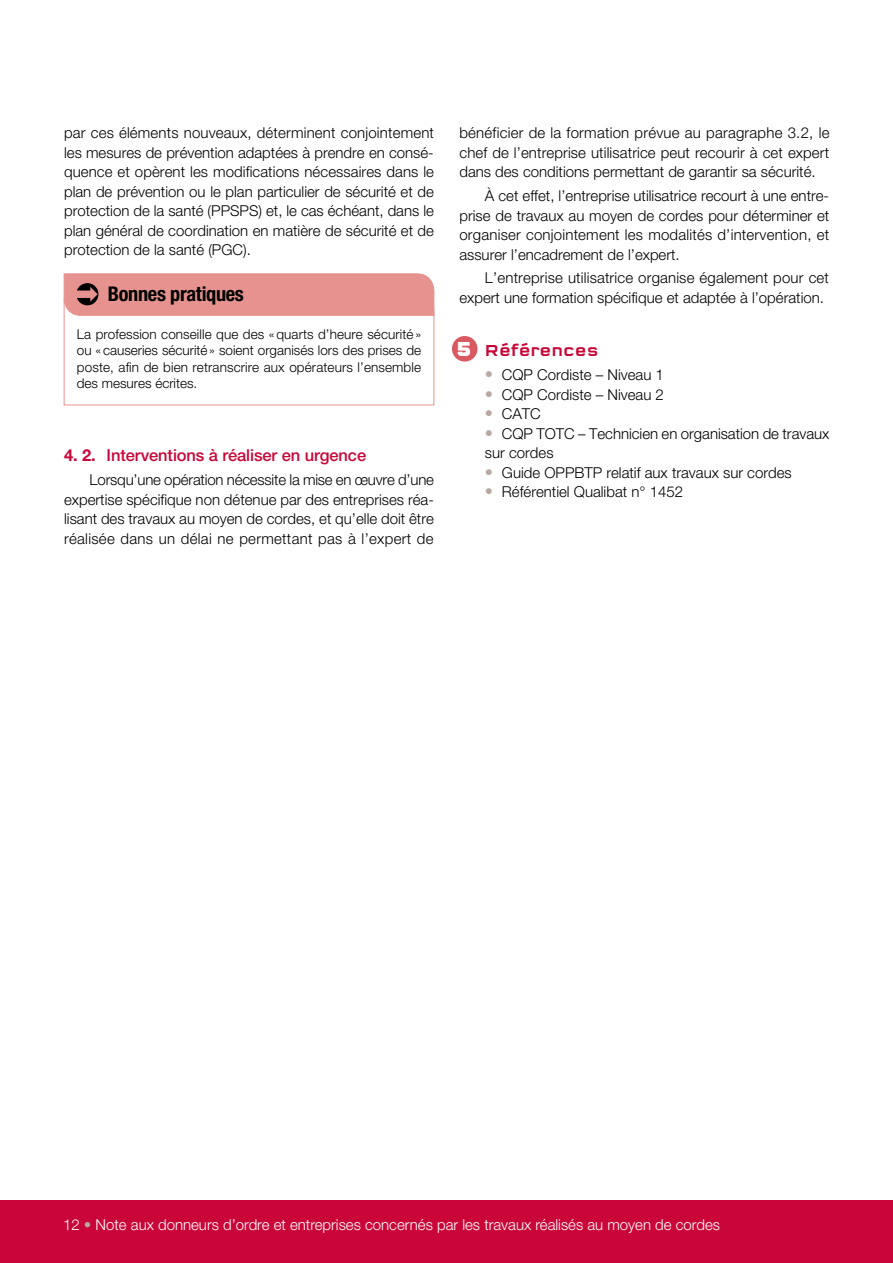
<style>
.page{position:relative;width:893px;height:1263px;background:#fff}
.page>*{position:absolute;margin:0;border:0;box-sizing:border-box;transform-origin:0 0}
.t1{font:21px "Q Type Square Black Majuscles";color:#fff}
.t2{font:700 condensed 20.25px "Helvetica Neue LT Std";letter-spacing:-.015em;color:#000}
.t3{font:500 16.5px "Helvetica Neue LT Std";letter-spacing:-.005em;color:#ca0538}
.t4{font:500 16.5px "Q Type Square";letter-spacing:-.005em;color:#ca0538}
.t5{font:300 15px/19.5px "Helvetica Neue LT Std";color:#000;text-align:justify}
.t6{font:300 15px "Helvetica Neue LT Std";color:#fff}
.t7{font:300 13.5px/16.5px "Helvetica Neue LT Std";letter-spacing:.01em;color:#000;text-align:justify}
.s1{font-weight:700}
.s2{font-size:16.5px;color:#b9a8a1}
.s3{color:#b9a8a1}
</style>
<div class="page">
<div style="left:0;top:1200px;width:893px;height:63px;background:#ca0538"></div>
<svg style="left:63px;top:273px;width:372px;height:133px"></svg>
<div style="left:452px;top:336px;width:25px;height:26px;background:#d85a60;border-radius:50%"></div>
<p class="t5" style="left:64px;top:123px;width:371px">par ces éléments nouveaux, déterminent conjointement les mesures de prévention adaptées à prendre en consé&shy;quence et opèrent les modifications nécessaires dans le plan de prévention ou le plan particulier de sécurité et de protection de la santé (PPSPS) et, le cas échéant, dans le plan général de coordination en matière de sécurité et de protection de la santé (PGC).</p>
<h2 class="t2" style="left:108px;top:282px;width:137px">Bonnes pratiques</h2>
<p class="t7" style="left:77px;top:325px;width:346px">La profession conseille que des «quarts d’heure sécurité » ou «causeries sécurité» soient organisés lors des prises de poste, afin de bien retranscrire aux opérateurs l’ensemble des mesures écrites.</p>
<p class="t3" style="left:64px;top:446px;width:304px"><span class="s1">4. 2.</span> Interventions à réaliser en urgence</p>
<p class="t5" style="left:64px;top:470px;width:371px;text-indent:26px">Lorsqu’une opération nécessite la mise en œuvre d’une expertise spécifique non détenue par des entreprises réa&shy;lisant des travaux au moyen de cordes, et qu’elle doit être réalisée dans un délai ne permettant pas à l’expert de</p>
<p class="t5" style="left:459px;top:123px;width:372px">bénéficier de la formation prévue au paragraphe 3.2, le chef de l’entreprise utilisatrice peut recourir à cet expert dans des conditions permettant de garantir sa sécurité.</p>
<p class="t5" style="left:459px;top:186px;width:371px;text-indent:26px">À cet effet, l’entreprise utilisatrice recourt à une entre&shy;prise de travaux au moyen de cordes pour déterminer et organiser conjointement les modalités d’intervention, et assurer l’encadrement de l’expert.</p>
<p class="t5" style="left:459px;top:268px;width:371px;text-indent:26px">L’entreprise utilisatrice organise également pour cet expert une formation spécifique et adaptée à l’opération.</p>
<p class="t4" style="left:485px;top:341px;width:115px">Références</p>
<p class="t5" style="left:485px;top:365px;width:181px"><span class="s2">•</span> CQP Cordiste – Niveau 1</p>
<p class="t5" style="left:485px;top:384px;width:181px"><span class="s2">•</span> CQP Cordiste – Niveau 2</p>
<p class="t5" style="left:485px;top:404px;width:57px"><span class="s2">•</span> CATC</p>
<p class="t5" style="left:485px;top:423px;width:346px"><span class="s2">•</span> CQP TOTC – Technicien en organisation de travaux sur cordes</p>
<p class="t5" style="left:485px;top:462px;width:308px"><span class="s2">•</span> Guide OPPBTP relatif aux travaux sur cordes</p>
<p class="t5" style="left:485px;top:482px;width:200px"><span class="s2">•</span> Référentiel Qualibat n° 1452</p>
<h1 class="t1" style="left:456px;top:336px;width:17px">5</h1>
<p class="t6" style="left:63px;top:1215px;width:658px">12 <span class="s3">•</span> Note aux donneurs d’ordre et entreprises concernés par les travaux réalisés au moyen de cordes</p>
</div>
